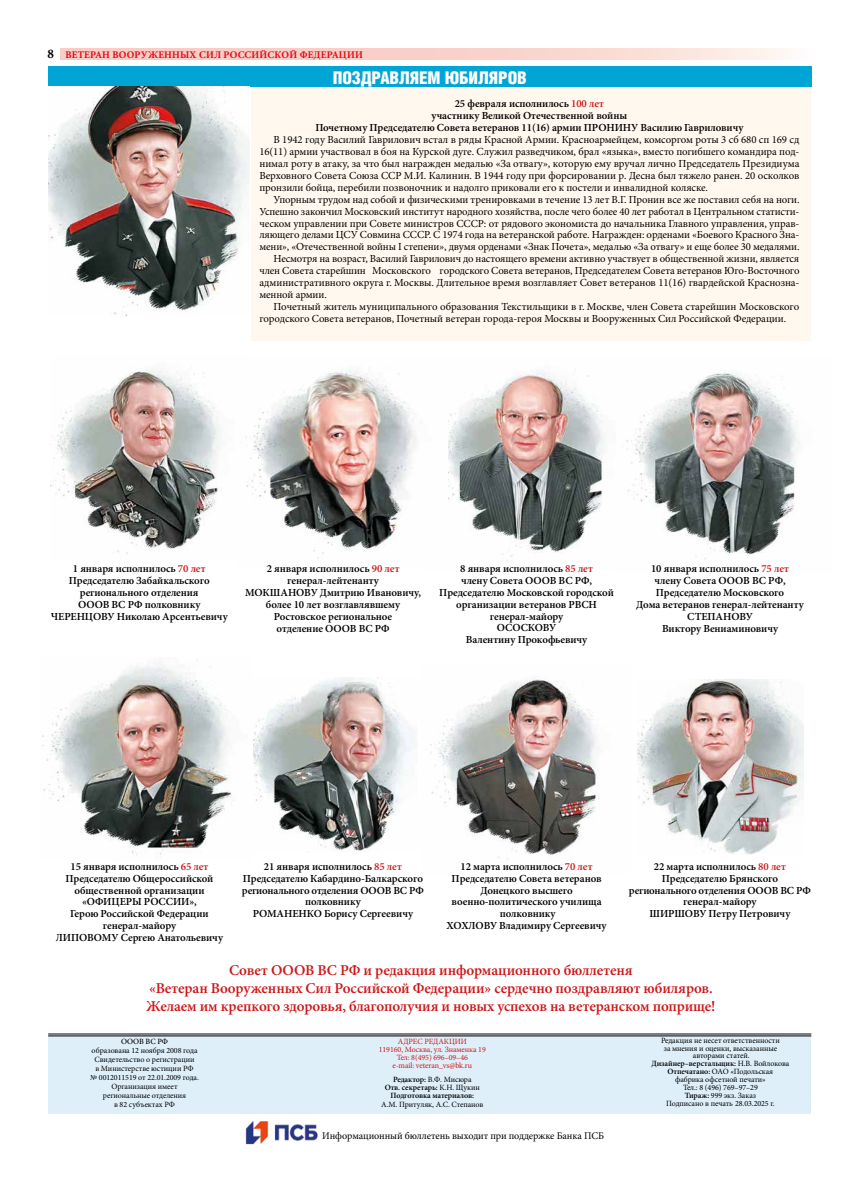
<style>
.page{position:relative;width:842px;height:1191px;background:#fff}
.page>*{position:absolute;margin:0;border:0;box-sizing:border-box;transform-origin:0 0}
.t1{font:17.5px "Helios Cond Black C";letter-spacing:-.01em;color:#fff}
.t2{font:600 15px/18px "Minion Pro";letter-spacing:-.01em;color:#cd1719;text-align:center}
.t3{font:10.8px/11.9px "Minion Pro";letter-spacing:-.01em;color:#000;text-align:justify}
.t4{font:600 10.8px/11.9px "Minion Pro";letter-spacing:-.01em;color:#000;text-align:center}
.t5{font:10.2px "Minion Pro";letter-spacing:-.01em;color:#000}
.t6{font:700 10px "Miniature C";letter-spacing:.02em;color:#e30613}
.t7{font:8px/7.9px "Minion Pro";letter-spacing:-.01em;color:#000;text-align:center}
.t8{font:8px/8px "Minion Pro";letter-spacing:-.01em;color:#cd1719;text-align:center}
.t9{font:600 8px/8px "Minion Pro";letter-spacing:-.01em;color:#000;text-align:center}
.t10{font:500 8px "Minion Pro";letter-spacing:.005em;color:#000}
.s1{font-size:13px;color:#000}
.s2{color:#cd1719}
.s3{font-weight:400}
.s4{font-weight:600}
</style>
<div class="page">
<svg style="left:61px;top:48px;width:723px;height:12px;background:#f9d5ce"></svg>
<div style="left:251px;top:87px;width:560px;height:253px;background:#fff8ee"></div>
<div style="left:48px;top:1035px;width:763px;height:78px;background:#deeff9"></div>
<hr style="left:48px;top:1033px;width:763px;height:1px;background:#000">
<hr style="left:48px;top:1035px;width:763px;height:1px;background:#000">
<div style="left:48px;top:66px;width:763px;height:21px;background:#00a5d5"></div>
<img style="left:245px;top:1121px;width:73px;height:24px">
<img style="left:48px;top:87px;width:201px;height:228px">
<img style="left:448px;top:369px;width:158px;height:188px">
<img style="left:253px;top:677px;width:164px;height:174px">
<img style="left:51px;top:368px;width:171px;height:186px">
<img style="left:626px;top:372px;width:174px;height:188px">
<img style="left:430px;top:679px;width:169px;height:181px">
<img style="left:245px;top:367px;width:171px;height:192px">
<img style="left:42px;top:665px;width:190px;height:193px">
<img style="left:638px;top:679px;width:165px;height:175px">
<p class="t6" style="left:48px;top:48px;width:317px"><span class="s1">8</span> ВЕТЕРАН ВООРУЖЕННЫХ СИЛ РОССИЙСКОЙ ФЕДЕРАЦИИ</p>
<h1 class="t1" style="left:333px;top:67px;width:196px">ПОЗДРАВЛЯЕМ ЮБИЛЯРОВ</h1>
<p class="t4" style="left:315px;top:98px;width:430px">25 февраля исполнилось <span class="s2">100 лет<br></span>участнику Великой Отечественной войны<br>Почетному Председателю Совета ветеранов 11(16) армии ПРОНИНУ Василию Гавриловичу</p>
<p class="t3" style="left:259px;top:134px;width:542px;text-indent:14px">В 1942 году Василий Гаврилович встал в ряды Красной Армии. Красноармейцем, комсоргом роты 3 сб 680 сп 169 сд 16(11) армии участвовал в боя на Курской дуге. Служил разведчиком, брал «языка», вместо погибшего командира под&shy;нимал роту в атаку, за что был награжден медалью «За отвагу», которую ему вручал лично Председатель Президиума Верховного Совета Союза ССР М.И. Калинин. В 1944 году при форсировании р. Десна был тяжело ранен. 20 осколков пронзили бойца, перебили позвоночник и надолго приковали его к постели и инвалидной коляске.</p>
<p class="t3" style="left:274px;top:193px;width:527px">Упорным трудом над собой и физическими тренировками в течение 13 лет В.Г. Пронин все же поставил себя на ноги.</p>
<p class="t3" style="left:259px;top:205px;width:542px">Успешно закончил Московский институт народного хозяйства, после чего более 40 лет работал в Центральном статисти-</p>
<p class="t3" style="left:259px;top:217px;width:542px">ческом управлении при Совете министров СССР: от рядового экономиста до начальника Главного управления, управ-</p>
<p class="t3" style="left:259px;top:229px;width:542px">ляющего делами ЦСУ Совмина СССР. С 1974 года на ветеранской работе. Награжден: орденами «Боевого Красного Зна-</p>
<p class="t3" style="left:259px;top:241px;width:542px">мени», «Отечественной войны I степени», двумя орденами «Знак Почета», медалью «За отвагу» и еще более 30 медалями.</p>
<p class="t3" style="left:274px;top:253px;width:527px">Несмотря на возраст, Василий Гаврилович до настоящего времени активно участвует в общественной жизни, является</p>
<p class="t3" style="left:259px;top:265px;width:542px">член Совета старейшин Московского городского Совета ветеранов, Председателем Совета ветеранов Юго-Восточного</p>
<p class="t3" style="left:259px;top:277px;width:542px">административного округа г. Москвы. Длительное время возглавляет Совет ветеранов 11(16) гвардейской Краснозна-</p>
<p class="t3" style="left:259px;top:289px;width:69px">менной армии.</p>
<p class="t3" style="left:274px;top:300px;width:527px">Почетный житель муниципального образования Текстильщики в г. Москве, член Совета старейшин Московского</p>
<p class="t3" style="left:259px;top:312px;width:528px">городского Совета ветеранов, Почетный ветеран города-героя Москвы и Вооруженных Сил Российской Федерации.</p>
<p class="t4" style="left:245px;top:562px;width:178px">2 января исполнилось <span class="s2">90 лет </span>генерал-лейтенанту<br>МОКШАНОВУ Дмитрию Ивановичу, более 10 лет возглавлявшему<br>Ростовское региональное<br>отделение ОООВ ВС РФ</p>
<p class="t4" style="left:439px;top:562px;width:176px">8 января исполнилось <span class="s2">85 лет<br></span>члену Совета ОООВ ВС РФ,<br>Председателю Московской городской организации ветеранов РВСН генерал-майору<br>ОСОСКОВУ<br>Валентину Прокофьевичу</p>
<p class="t4" style="left:51px;top:562px;width:178px">1 января исполнилось <span class="s2">70 лет<br></span>Председателю Забайкальского регионального отделения<br>ОООВ ВС РФ полковнику<br>ЧЕРЕНЦОВУ Николаю Арсентьевичу</p>
<p class="t4" style="left:636px;top:562px;width:169px">10 января исполнилось <span class="s2">75 лет<br></span>члену Совета ОООВ ВС РФ,<br>Председателю Московского<br>Дома ветеранов генерал-лейтенанту<br>СТЕПАНОВУ<br>Виктору Вениаминовичу</p>
<p class="t4" style="left:56px;top:860px;width:169px">15 января исполнилось <span class="s2">65 лет<br></span>Председателю Общероссийской общественной организации «ОФИЦЕРЫ РОССИИ»,<br>Герою Российской Федерации генерал-майору<br>ЛИПОВОМУ Сергею Анатольевичу</p>
<p class="t4" style="left:629px;top:860px;width:183px">22 марта исполнилось <span class="s2">80 лет<br></span>Председателю Брянского регионального отделения ОООВ ВС РФ генерал-майору<br>ШИРШОВУ Петру Петровичу</p>
<p class="t4" style="left:447px;top:860px;width:162px">12 марта исполнилось <span class="s2">70 лет<br></span>Председателю Совета ветеранов<br>Донецкого высшего военно-политического училища полковнику<br>ХОХЛОВУ Владимиру Сергеевичу</p>
<p class="t4" style="left:242px;top:860px;width:183px">21 января исполнилось <span class="s2">85 лет<br></span>Председателю Кабардино-Балкарского регионального отделения ОООВ ВС РФ полковнику<br>РОМАНЕНКО Борису Сергеевичу</p>
<h2 class="t2" style="left:146px;top:961px;width:571px">Совет ОООВ ВС РФ и редакция информационного бюллетеня<br>«Ветеран Вооруженных Сил Российской Федерации» сердечно поздравляют юбиляров.<br>Желаем им крепкого здоровья, благополучия и новых успехов на ветеранском поприще!</h2>
<p class="t10" style="left:121px;top:1035px;width:49px">ОООВ ВС РФ</p>
<p class="t7" style="left:90px;top:1045px;width:110px;line-height:9px">образована 12 ноября 2008 года<br>Свидетельство о регистрации<br>в Министерстве юстиции РФ<br>№ 0012011519 от 22.01.2009 года.<br>Организация имеет региональные отделения<br>в 82 субъектах РФ</p>
<p class="t8" style="left:379px;top:1038px;width:109px">АДРЕС РЕДАКЦИИ<br>119160, Москва, ул. Знаменка 19<br>Тел: 8(495) 696–09–46<br>e-mail: veteran_vs@bk.ru</p>
<p class="t9" style="left:385px;top:1075px;width:97px">Редактор: <span class="s3">В.Ф. Мисюра<br></span>Отв. секретарь: <span class="s3">К.Н. Щукин<br></span>Подготовка материалов:</p>
<p class="t7" style="left:381px;top:1100px;width:104px">А.М. Притуляк, А.С. Степанов</p>
<p class="t5" style="left:322px;top:1129px;width:283px">Информационный бюллетень выходит при поддержке Банка ПСБ</p>
<p class="t7" style="left:651px;top:1036px;width:140px">Редакция не несет ответственности<br>за мнения и оценки, высказанные авторами статей.<br><span class="s4">Дизайнер–верстальщик:</span> Н.В. Войлокова<br><span class="s4">Отпечатано:</span> ОАО «Подольская<br>фабрика офсетной печати»<br>Тел.: 8 (496) 769–97–29<br><span class="s4">Тираж:</span> 999 экз. Заказ<br>Подписано в печать 28.03.2025 г.</p>
</div>
